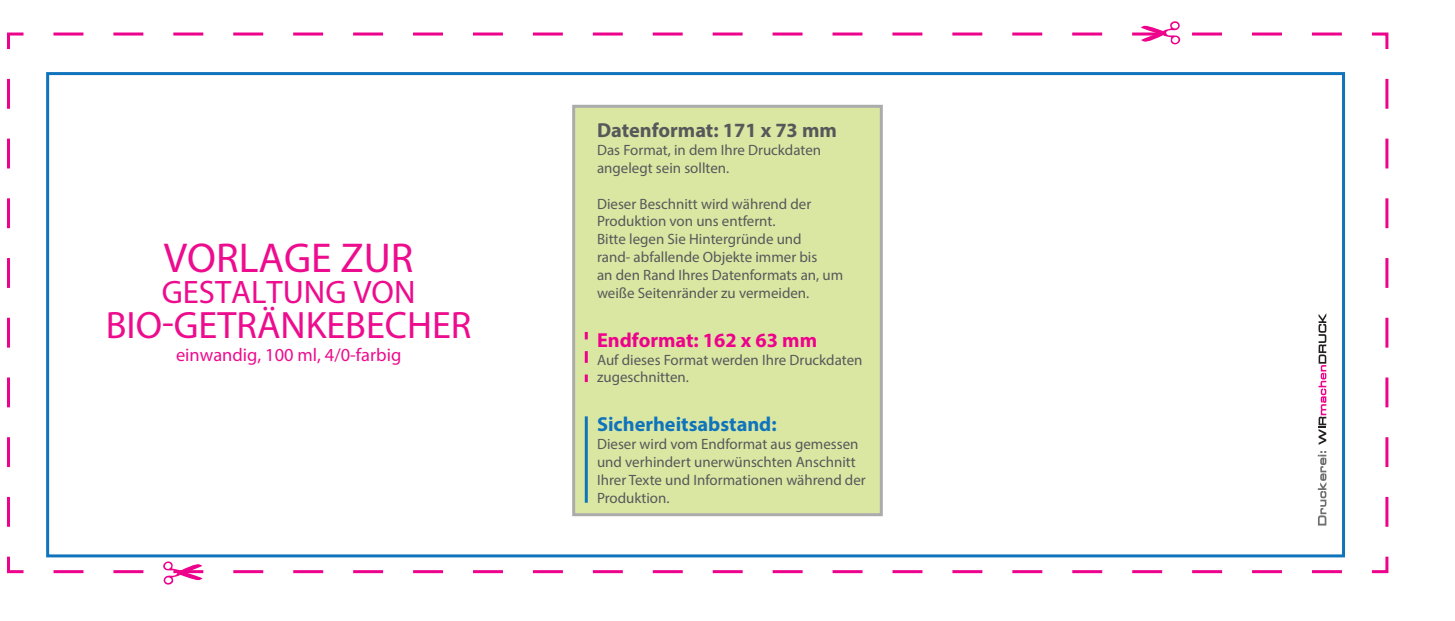
<style>
.page{position:relative;width:1455px;height:621px;background:#fff}
.page>*{position:absolute;margin:0;border:0;box-sizing:border-box;transform-origin:0 0}
.t1{font:42px "Myriad Pro";color:#ed0c8e}
.t2{font:38.4px "Myriad Pro";color:#ed0c8e}
.t3{font:32.7px "Myriad Pro";color:#ed0c8e}
.t4{font:700 20.4px "Myriad Pro";color:#57585a}
.t5{font:700 20.4px "Myriad Pro";color:#1074bc}
.t6{font:700 20.4px "Myriad Pro";color:#ed028c}
.t7{font:18.3px "Myriad Pro";color:#ed0c8e}
.t8{font:15px/18px "Myriad Pro";color:#57585a}
</style>
<div class="page">
<div style="left:46px;top:72px;width:1298px;height:485px;border:3px solid #1074bc"></div>
<svg style="left:1371px;top:556px;width:18px;height:18px"></svg>
<svg style="left:7px;top:556px;width:17px;height:18px"></svg>
<svg style="left:7px;top:78px;width:3px;height:449px"></svg>
<svg style="left:7px;top:32px;width:17px;height:17px"></svg>
<svg style="left:1371px;top:32px;width:18px;height:17px"></svg>
<svg style="left:1385px;top:79px;width:3px;height:448px"></svg>
<svg style="left:53px;top:561px;width:1288px;height:24px"></svg>
<svg style="left:53px;top:21px;width:1289px;height:24px"></svg>
<div style="left:572px;top:105px;width:310px;height:411px;background:#dae7a3"></div>
<svg style="left:584px;top:332px;width:3px;height:7px"></svg>
<svg style="left:584px;top:351px;width:3px;height:31px"></svg>
<hr style="left:584px;top:416px;width:3px;height:87px;background:#1074bc">
<svg style="left:1318px;top:313px;width:8px;height:132px"></svg>
<svg style="left:1317px;top:451px;width:9px;height:74px"></svg>
<h1 class="t1" style="left:164px;top:232px;width:251px">VORLAGE ZUR</h1>
<h3 class="t3" style="left:162px;top:272px;width:255px">GESTALTUNG VON</h3>
<h2 class="t2" style="left:106px;top:302px;width:367px">BIO-GETRÄNKEBECHER</h2>
<p class="t7" style="left:176px;top:343px;width:227px">einwandig, 100 ml, 4/0-farbig</p>
<h3 class="t4" style="left:597px;top:117px;width:241px">Datenformat: 171 x 73 mm</h3>
<p class="t8" style="left:597px;top:140px;width:225px">Das Format, in dem Ihre Druckdaten angelegt sein sollten.</p>
<p class="t8" style="left:597px;top:194px;width:247px">Dieser Beschnitt wird während der Produktion von uns entfernt.<br>Bitte legen Sie Hintergründe und<br>rand- abfallende Objekte immer bis<br>an den Rand Ihres Datenformats an, um weiße Seitenränder zu vermeiden.</p>
<h3 class="t6" style="left:597px;top:326px;width:221px">Endformat: 162 x 63 mm</h3>
<p class="t8" style="left:597px;top:350px;width:267px">Auf dieses Format werden Ihre Druckdaten zugeschnitten.</p>
<h3 class="t5" style="left:597px;top:410px;width:181px">Sicherheitsabstand:</h3>
<p class="t8" style="left:597px;top:434px;width:270px">Dieser wird vom Endformat aus gemessen und verhindert unerwünschten Anschnitt Ihrer Texte und Informationen während der Produktion.</p>
</div>
